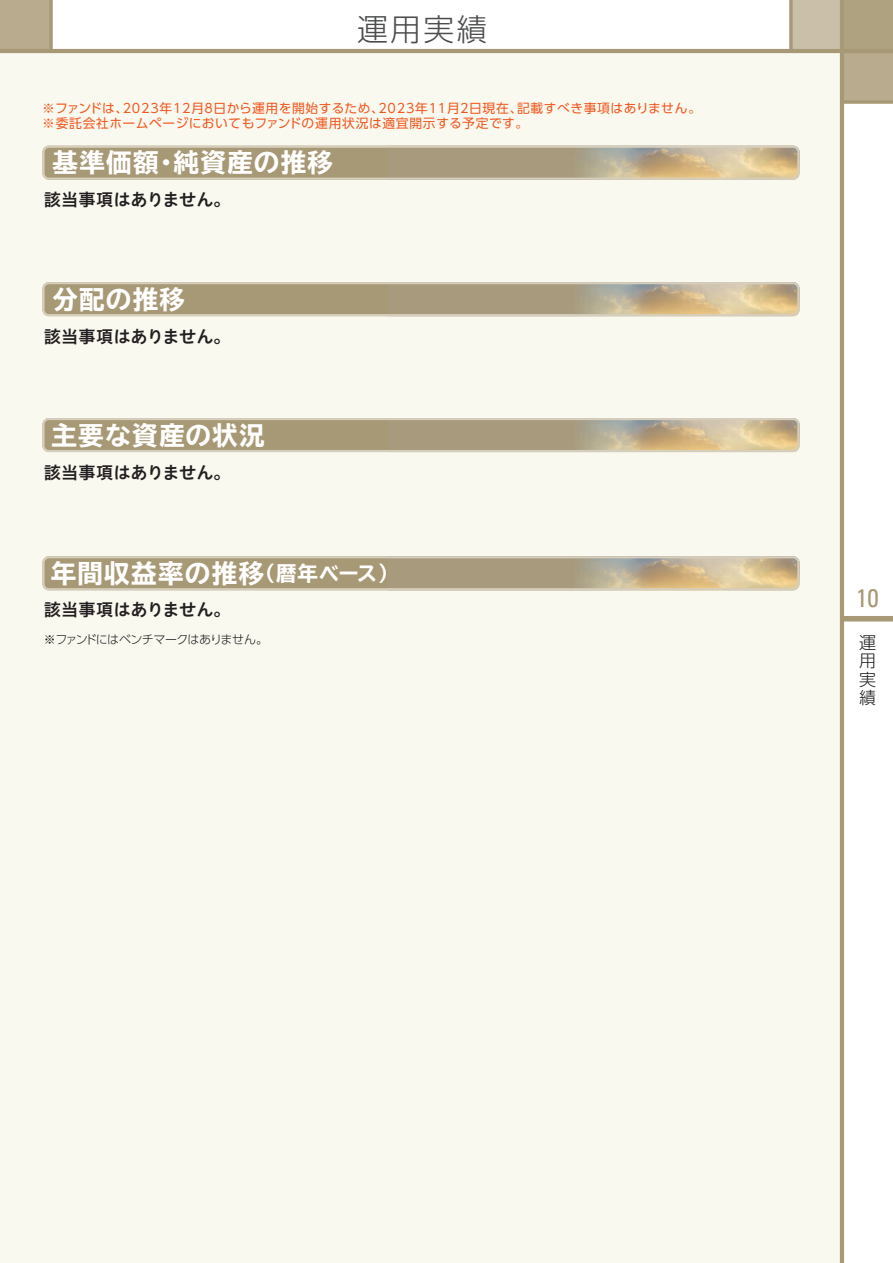
<style>
.page{position:relative;width:893px;height:1263px;background:#fff}
.page>*{position:absolute;margin:0;border:0;box-sizing:border-box;transform-origin:0 0}
.t1{font:300 30.75px "UD Shin Go Pro";color:#4b4c4d}
.t2{font:700 expanded 25.5px "TBUD Go Std";letter-spacing:.05em;color:#fff}
.t3{font:condensed 25.5px "Univers";color:#a79975}
.t4{font:17.25px "Hiragino UD Sans Std W6";letter-spacing:-.015em;color:#231f20}
.t5{font:300 16.95px/18.6px "UD Shin Go Pro";color:#231f20;text-align:justify}
.t6{font:12.75px/14.9px "UD Shin Go Pro";letter-spacing:.045em;color:#f15921}
.t7{font:300 12px "UD Shin Go Pro";letter-spacing:-.055em;color:#231f20}
.s1{font-size:20.4px}
</style>
<div class="page">
<div style="left:0;top:51px;width:842px;height:1212px;background:#faf9f0"></div>
<div style="left:791px;top:0;width:51px;height:51px;background:#cabfa9"></div>
<div style="left:842px;top:0;width:51px;height:51px;background:#afa280"></div>
<div style="left:0;top:0;width:51px;height:51px;background:#b8ab8e"></div>
<div style="left:842px;top:51px;width:51px;height:51px;background:#b8ab8e"></div>
<svg style="left:49px;top:0;width:4px;height:49px"></svg>
<div style="left:842px;top:616px;width:51px;height:5px;background:#a79975"></div>
<hr style="left:840px;top:0;width:4px;height:1263px;background:#a79975">
<hr style="left:0;top:49px;width:893px;height:4px;background:#a79975">
<svg style="left:844px;top:100px;width:49px;height:4px"></svg>
<svg style="left:789px;top:0;width:4px;height:49px"></svg>
<svg style="left:42px;top:146px;width:757px;height:34px;background:#b5a786"></svg>
<svg style="left:42px;top:282px;width:757px;height:34px;background:#b5a786"></svg>
<svg style="left:42px;top:418px;width:757px;height:34px;background:#b5a787"></svg>
<svg style="left:42px;top:556px;width:757px;height:34px;background:#b5a786"></svg>
<h1 class="t1" style="left:357px;top:4px;width:132px">運用実績</h1>
<p class="t6" style="left:42px;top:101px;width:660px">※ファンドは、2023年12月8日から運用を開始するため、2023年11月2日現在、記載すべき事項はありません。※委託会社ホームページにおいてもファンドの運用状況は適宜開示する予定です。</p>
<h2 class="t2" style="left:52px;top:148px;width:282px">基準価額・純資産の推移</h2>
<h3 class="t4" style="left:44px;top:186px;width:188px">該当事項はありません。</h3>
<h2 class="t2" style="left:52px;top:285px;width:134px">分配の推移</h2>
<h3 class="t4" style="left:44px;top:323px;width:188px">該当事項はありません。</h3>
<h2 class="t2" style="left:52px;top:421px;width:215px">主要な資産の状況</h2>
<h3 class="t4" style="left:44px;top:459px;width:188px">該当事項はありません。</h3>
<h2 class="t2" style="left:51px;top:559px;width:349px">年間収益率の推移<span class="s1">（暦年ベース）</span></h2>
<h3 class="t4" style="left:44px;top:597px;width:188px">該当事項はありません。</h3>
<p class="t7" style="left:44px;top:630px;width:226px">※ファンドにはベンチマークはありません。</p>
<h2 class="t3" style="left:856px;top:582px;width:24px">10</h2>
<h3 class="t5" style="left:859px;top:632px;width:18px">運用実績</h3>
</div>
